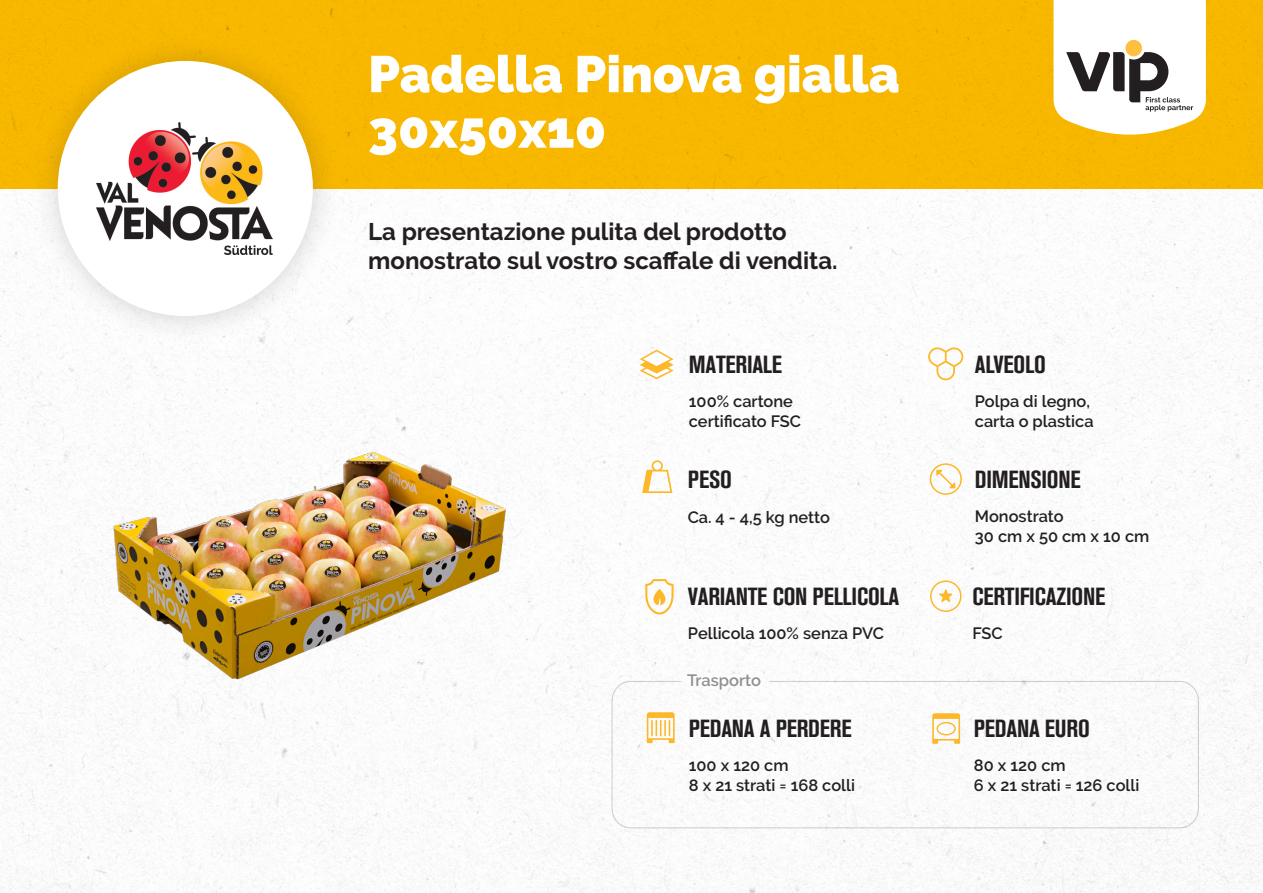
<style>
.page{position:relative;width:1263px;height:893px;background:#fff}
.page>*{position:absolute;margin:0;border:0;box-sizing:border-box;transform-origin:0 0}
.t1{font:900 51.3px "Raleway";color:#fff}
.t2{font:24.6px "Akzidenz Grotesk BQ Bd Cnd Alt";letter-spacing:-.01em;color:#231f20}
.t3{font:700 24px/28.8px "Raleway";color:#231f20}
.t4{font:600 16.35px "Raleway";color:#231f20}
</style>
<div class="page">
<img style="left:0;top:0;width:1263px;height:893px">
<svg style="left:1053px;top:0;width:153px;height:135px"></svg>
<div style="left:30px;top:33px;width:311px;height:311px;background:#231f20;opacity:.2"></div>
<div style="left:58px;top:61px;width:255px;height:255px;background:#fff;border-radius:50%"></div>
<img style="left:96px;top:123px;width:176px;height:131px">
<img style="left:66px;top:388px;width:487px;height:355px">
<div style="left:611px;top:681px;width:588px;height:147px;border:1px solid #231f20;border-radius:19px"></div>
<svg style="left:932px;top:713px;width:28px;height:31px"></svg>
<svg style="left:640px;top:350px;width:33px;height:29px"></svg>
<svg style="left:642px;top:460px;width:30px;height:33px"></svg>
<svg style="left:647px;top:712px;width:28px;height:31px"></svg>
<svg style="left:645px;top:579px;width:29px;height:35px"></svg>
<svg style="left:930px;top:463px;width:32px;height:32px"></svg>
<svg style="left:930px;top:580px;width:31px;height:32px"></svg>
<svg style="left:928px;top:347px;width:35px;height:33px"></svg>
<p class="t1" style="left:368px;top:44px;width:533px">Padella Pinova gialla</p>
<p class="t1" style="left:368px;top:100px;width:239px">30x50x10</p>
<p class="t3" style="left:368px;top:218px;width:471px">La presentazione pulita del prodotto monostrato sul vostro scaffale di vendita.</p>
<p class="t2" style="left:689px;top:350px;width:95px">MATERIALE</p>
<p class="t2" style="left:975px;top:350px;width:72px">ALVEOLO</p>
<p class="t4" style="left:689px;top:392px;width:106px">100% cartone</p>
<p class="t4" style="left:689px;top:411px;width:114px">certificato FSC</p>
<p class="t4" style="left:975px;top:392px;width:117px">Polpa di legno,</p>
<p class="t4" style="left:975px;top:412px;width:120px">carta o plastica</p>
<p class="t2" style="left:688px;top:466px;width:45px">PESO</p>
<p class="t4" style="left:688px;top:507px;width:144px">Ca. 4 - 4,5 kg netto</p>
<p class="t2" style="left:688px;top:582px;width:213px">VARIANTE CON PELLICOLA</p>
<p class="t4" style="left:688px;top:624px;width:198px">Pellicola 100% senza PVC</p>
<p class="t4" style="left:687px;top:670px;width:75px">Trasporto</p>
<p class="t2" style="left:975px;top:465px;width:107px">DIMENSIONE</p>
<p class="t4" style="left:975px;top:507px;width:90px">Monostrato</p>
<p class="t4" style="left:975px;top:527px;width:176px">30 cm x 50 cm x 10 cm</p>
<p class="t2" style="left:972px;top:582px;width:135px">CERTIFICAZIONE</p>
<p class="t4" style="left:972px;top:624px;width:32px">FSC</p>
<p class="t2" style="left:689px;top:714px;width:164px">PEDANA A PERDERE</p>
<p class="t2" style="left:974px;top:714px;width:117px">PEDANA EURO</p>
<p class="t4" style="left:689px;top:756px;width:101px">100 x 120 cm</p>
<p class="t4" style="left:689px;top:776px;width:168px">8 x 21 strati = 168 colli</p>
<p class="t4" style="left:974px;top:756px;width:93px">80 x 120 cm</p>
<p class="t4" style="left:974px;top:776px;width:167px">6 x 21 strati = 126 colli</p>
</div>
